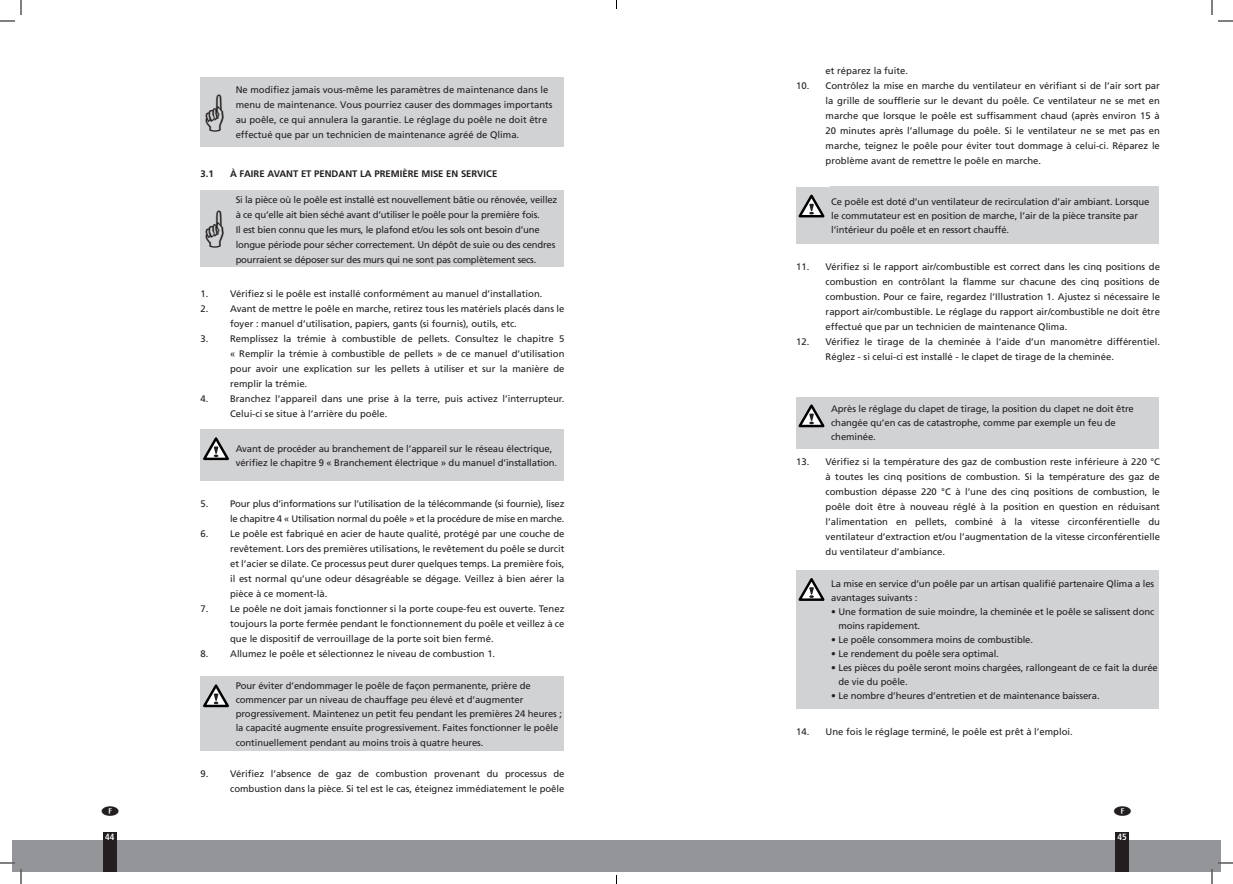
<style>
.page{position:relative;width:1233px;height:884px;background:#fff}
.page>*{position:absolute;margin:0;border:0;box-sizing:border-box;transform-origin:0 0}
.attentietxt{font:9.5px/15px "Frutiger LT Std";letter-spacing:-.01em;color:#231f20}
.Subkop{font:700 9.5px "Frutiger LT Std";color:#231f20}
.t1{font:700 condensed 9px "Frutiger LT Std";color:#fff}
</style>
<div class="page">
<div style="left:12px;top:840px;width:604px;height:31px;background:#939598"></div>
<div style="left:103px;top:832px;width:13px;height:39px;background:#231f20"></div>
<div style="left:616px;top:840px;width:604px;height:31px;background:#939598"></div>
<div style="left:1115px;top:832px;width:13px;height:39px;background:#231f20"></div>
<div style="left:201px;top:78px;width:34px;height:69px;background:#d1d2d4"></div>
<div style="left:235px;top:78px;width:328px;height:69px;background:#d1d2d4"></div>
<div style="left:201px;top:191px;width:34px;height:76px;background:#d1d2d4"></div>
<div style="left:235px;top:191px;width:328px;height:76px;background:#d1d2d4"></div>
<div style="left:201px;top:429px;width:34px;height:52px;background:#d1d2d4"></div>
<div style="left:235px;top:429px;width:328px;height:52px;background:#d1d2d4"></div>
<svg style="left:203px;top:437px;width:26px;height:24px"></svg>
<div style="left:201px;top:676px;width:34px;height:75px;background:#d1d2d4"></div>
<div style="left:235px;top:676px;width:328px;height:75px;background:#d1d2d4"></div>
<svg style="left:203px;top:684px;width:26px;height:24px"></svg>
<div style="left:796px;top:187px;width:34px;height:57px;background:#d1d2d4"></div>
<div style="left:830px;top:187px;width:329px;height:57px;background:#d1d2d4"></div>
<svg style="left:798px;top:195px;width:26px;height:23px"></svg>
<div style="left:796px;top:397px;width:34px;height:51px;background:#d1d2d4"></div>
<div style="left:830px;top:397px;width:329px;height:51px;background:#d1d2d4"></div>
<svg style="left:798px;top:404px;width:26px;height:24px"></svg>
<div style="left:796px;top:570px;width:34px;height:139px;background:#d1d2d4"></div>
<div style="left:830px;top:570px;width:329px;height:139px;background:#d1d2d4"></div>
<svg style="left:798px;top:578px;width:26px;height:23px"></svg>
<svg style="left:1218px;top:20px;width:15px;height:2px"></svg>
<svg style="left:1218px;top:862px;width:15px;height:2px"></svg>
<svg style="left:0;top:0;width:22px;height:22px"></svg>
<svg style="left:0;top:862px;width:22px;height:22px"></svg>
<svg style="left:1211px;top:0;width:1px;height:15px"></svg>
<svg style="left:1211px;top:869px;width:1px;height:15px"></svg>
<p class="attentietxt" style="left:236px;top:83px;width:318px">Ne modifiez jamais vous-même les paramètres de maintenance dans le menu de maintenance. Vous pourriez causer des dommages importants au poêle, ce qui annulera la garantie. Le réglage du poêle ne doit être effectué que par un technicien de maintenance agréé de Qlima.</p>
<p class="Subkop" style="left:201px;top:168px;width:15px">3.1</p>
<p class="Subkop" style="left:230px;top:168px;width:269px">À FAIRE AVANT ET PENDANT LA PREMIÈRE MISE EN SERVICE</p>
<p class="attentietxt" style="left:236px;top:192px;width:323px">Si la pièce où le poêle est installé est nouvellement bâtie ou rénovée, veillez à ce qu’elle ait bien séché avant d’utiliser le poêle pour la première fois.<br>Il est bien connu que les murs, le plafond et/ou les sols ont besoin d’une longue période pour sécher correctement. Un dépôt de suie ou des cendres pourraient se déposer sur des murs qui ne sont pas complètement secs.</p>
<p class="attentietxt" style="left:201px;top:286px;width:343px">1. Vérifiez si le poêle est installé conformément au manuel d’installation.</p>
<p class="attentietxt" style="left:230px;top:301px;width:336px;text-indent:-29px">2. Avant de mettre le poêle en marche, retirez tous les matériels placés dans le foyer : manuel d’utilisation, papiers, gants (si fournis), outils, etc.</p>
<p class="attentietxt" style="left:230px;top:331px;width:336px;text-align:justify;text-indent:-29px">3. Remplissez la trémie à combustible de pellets. Consultez le chapitre 5 « Remplir la trémie à combustible de pellets » de ce manuel d’utilisation pour avoir une explication sur les pellets à utiliser et sur la manière de remplir la trémie.</p>
<p class="attentietxt" style="left:230px;top:391px;width:336px;text-indent:-29px">4. Branchez l’appareil dans une prise à la terre, puis activez l’interrupteur.<br>Celui-ci se situe à l’arrière du poêle.</p>
<p class="attentietxt" style="left:236px;top:442px;width:323px;line-height:14px">Avant de procéder au branchement de l’appareil sur le réseau électrique, vérifiez le chapitre 9 « Branchement électrique » du manuel d’installation.</p>
<p class="attentietxt" style="left:201px;top:496px;width:365px;text-align:right">5. Pour plus d’informations sur l’utilisation de la télécommande (si fournie), lisez le chapitre 4 « Utilisation normal du poêle » et la procédure de mise en marche.</p>
<p class="attentietxt" style="left:230px;top:526px;width:336px;text-align:justify;text-indent:-29px">6. Le poêle est fabriqué en acier de haute qualité, protégé par une couche de revêtement. Lors des premières utilisations, le revêtement du poêle se durcit et l’acier se dilate. Ce processus peut durer quelques temps. La première fois, il est normal qu’une odeur désagréable se dégage. Veillez à bien aérer la pièce à ce moment-là.</p>
<p class="attentietxt" style="left:230px;top:601px;width:336px;text-align:justify;text-indent:-29px">7. Le poêle ne doit jamais fonctionner si la porte coupe-feu est ouverte. Tenez toujours la porte fermée pendant le fonctionnement du poêle et veillez à ce que le dispositif de verrouillage de la porte soit bien fermé.</p>
<p class="attentietxt" style="left:201px;top:646px;width:296px">8. Allumez le poêle et sélectionnez le niveau de combustion 1.</p>
<p class="attentietxt" style="left:236px;top:679px;width:328px;line-height:14px">Pour éviter d’endommager le poêle de façon permanente, prière de commencer par un niveau de chauffage peu élevé et d’augmenter progressivement. Maintenez un petit feu pendant les premières 24 heures ; la capacité augmente ensuite progressivement. Faites fonctionner le poêle continuellement pendant au moins trois à quatre heures.</p>
<p class="attentietxt" style="left:201px;top:766px;width:365px;text-align:right">9. Vérifiez l’absence de gaz de combustion provenant du processus de combustion dans la pièce. Si tel est le cas, éteignez immédiatement le poêle</p>
<p class="attentietxt" style="left:825px;top:64px;width:84px">et réparez la fuite.</p>
<p class="attentietxt" style="left:825px;top:79px;width:336px;text-align:justify;text-indent:-29px">10. Contrôlez la mise en marche du ventilateur en vérifiant si de l’air sort par la grille de soufflerie sur le devant du poêle. Ce ventilateur ne se met en marche que lorsque le poêle est suffisamment chaud (après environ 15 à 20 minutes après l’allumage du poêle. Si le ventilateur ne se met pas en marche, teignez le poêle pour éviter tout dommage à celui-ci. Réparez le problème avant de remettre le poêle en marche.</p>
<p class="attentietxt" style="left:831px;top:195px;width:320px;line-height:14px">Ce poêle est doté d’un ventilateur de recirculation d’air ambiant. Lorsque le commutateur est en position de marche, l’air de la pièce transite par l’intérieur du poêle et en ressort chauffé.</p>
<p class="attentietxt" style="left:825px;top:259px;width:336px;text-align:justify;text-indent:-29px">11. Vérifiez si le rapport air/combustible est correct dans les cinq positions de combustion en contrôlant la flamme sur chacune des cinq positions de combustion. Pour ce faire, regardez l’Illustration 1. Ajustez si nécessaire le rapport air/combustible. Le réglage du rapport air/combustible ne doit être effectué que par un technicien de maintenance Qlima.</p>
<p class="attentietxt" style="left:825px;top:334px;width:336px;text-indent:-29px">12. Vérifiez le tirage de la cheminée à l’aide d’un manomètre différentiel.<br>Réglez - si celui-ci est installé - le clapet de tirage de la cheminée.</p>
<p class="attentietxt" style="left:831px;top:402px;width:304px;line-height:14px">Après le réglage du clapet de tirage, la position du clapet ne doit être changée qu’en cas de catastrophe, comme par exemple un feu de cheminée.</p>
<p class="attentietxt" style="left:825px;top:454px;width:336px;text-align:justify;text-indent:-29px">13. Vérifiez si la température des gaz de combustion reste inférieure à 220 °C à toutes les cinq positions de combustion. Si la température des gaz de combustion dépasse 220 °C à l’une des cinq positions de combustion, le poêle doit être à nouveau réglé à la position en question en réduisant l’alimentation en pellets, combiné à la vitesse circonférentielle du ventilateur d’extraction et/ou l’augmentation de la vitesse circonférentielle du ventilateur d’ambiance.</p>
<p class="attentietxt" style="left:831px;top:577px;width:324px;line-height:14px">La mise en service d’un poêle par un artisan qualifié partenaire Qlima a les avantages suivants :</p>
<p class="attentietxt" style="left:838px;top:605px;width:317px;line-height:14px;text-indent:-7px">• Une formation de suie moindre, la cheminée et le poêle se salissent donc moins rapidement.</p>
<p class="attentietxt" style="left:831px;top:632px;width:203px">• Le poêle consommera moins de combustible.</p>
<p class="attentietxt" style="left:831px;top:646px;width:169px">• Le rendement du poêle sera optimal.</p>
<p class="attentietxt" style="left:838px;top:661px;width:321px;line-height:14px;text-indent:-7px">• Les pièces du poêle seront moins chargées, rallongeant de ce fait la durée de vie du poêle.</p>
<p class="attentietxt" style="left:831px;top:688px;width:270px">• Le nombre d’heures d’entretien et de maintenance baissera.</p>
<p class="attentietxt" style="left:796px;top:724px;width:278px">14. Une fois le réglage terminé, le poêle est prêt à l’emploi.</p>
<p class="t1" style="left:105px;top:832px;width:11px">44</p>
<p class="t1" style="left:1117px;top:832px;width:11px">45</p>
</div>
